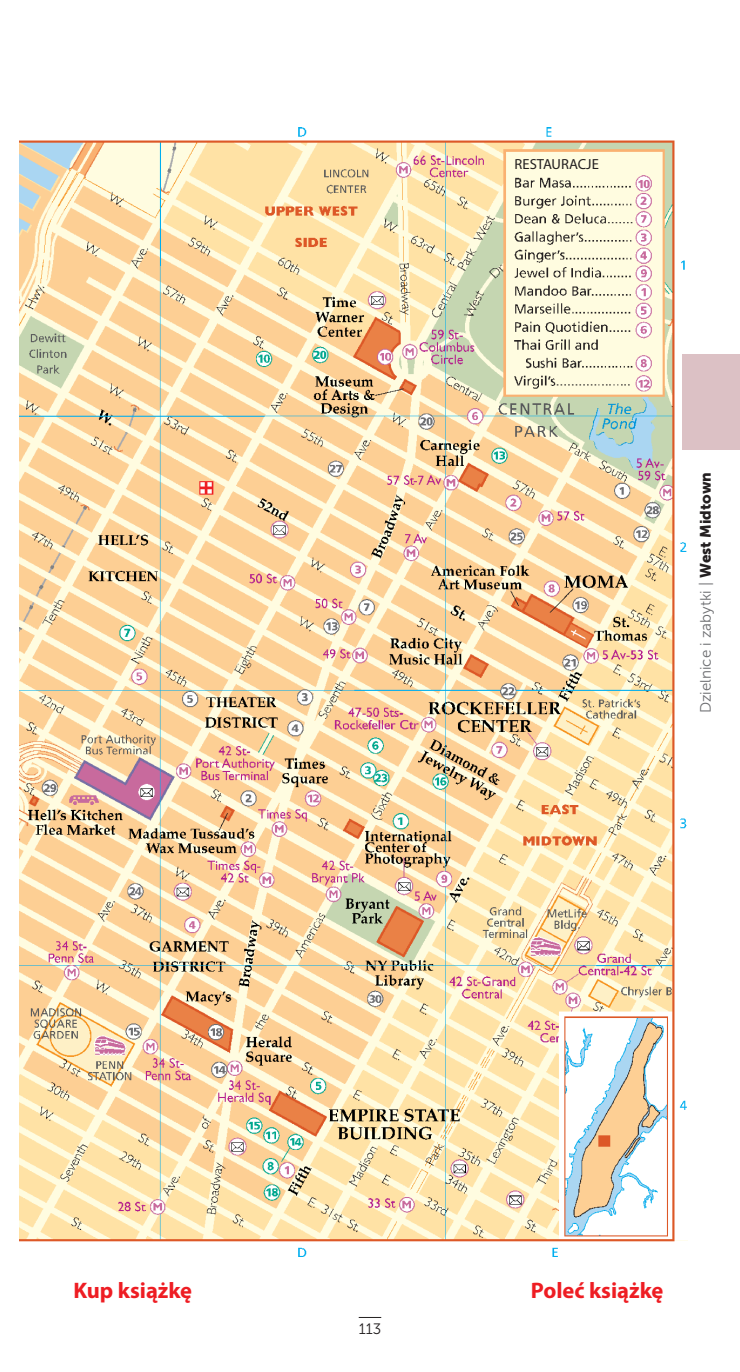
<style>
.page{position:relative;width:740px;height:1372px;background:#fff}
.page>*{position:absolute;margin:0;border:0;box-sizing:border-box;transform-origin:0 0}
.t1{font:700 22.5px "Myriad Pro";color:#ee1d23}
.t2{font:15.08px "Museo Sans 300";color:#6c6d70}
.t3{font:15.08px "Museo Sans 300";color:#231f20}
.t4{font:14.62px "Myriad Pro";color:#231f20}
.s1{font-family:"Museo Sans 900";color:#231f20}
</style>
<div class="page">
<img style="left:19px;top:128px;width:669px;height:1128px">
<div style="left:682px;top:354px;width:58px;height:95px;background:#dcc1c5"></div>
<p class="t4" style="left:515px;top:155px;width:86px">RESTAURACJE</p>
<p class="t2" style="left:698px;top:713px;width:243px;rotate:-90deg">Dzielnice i zabytki | <span class="s1">West Midtown</span></p>
<h1 class="t1" style="left:73px;top:1275px;width:120px">Kup książkę</h1>
<h1 class="t1" style="left:531px;top:1275px;width:134px">Poleć książkę</h1>
<p class="t3" style="left:359px;top:1320px;width:24px">113</p>
</div>
